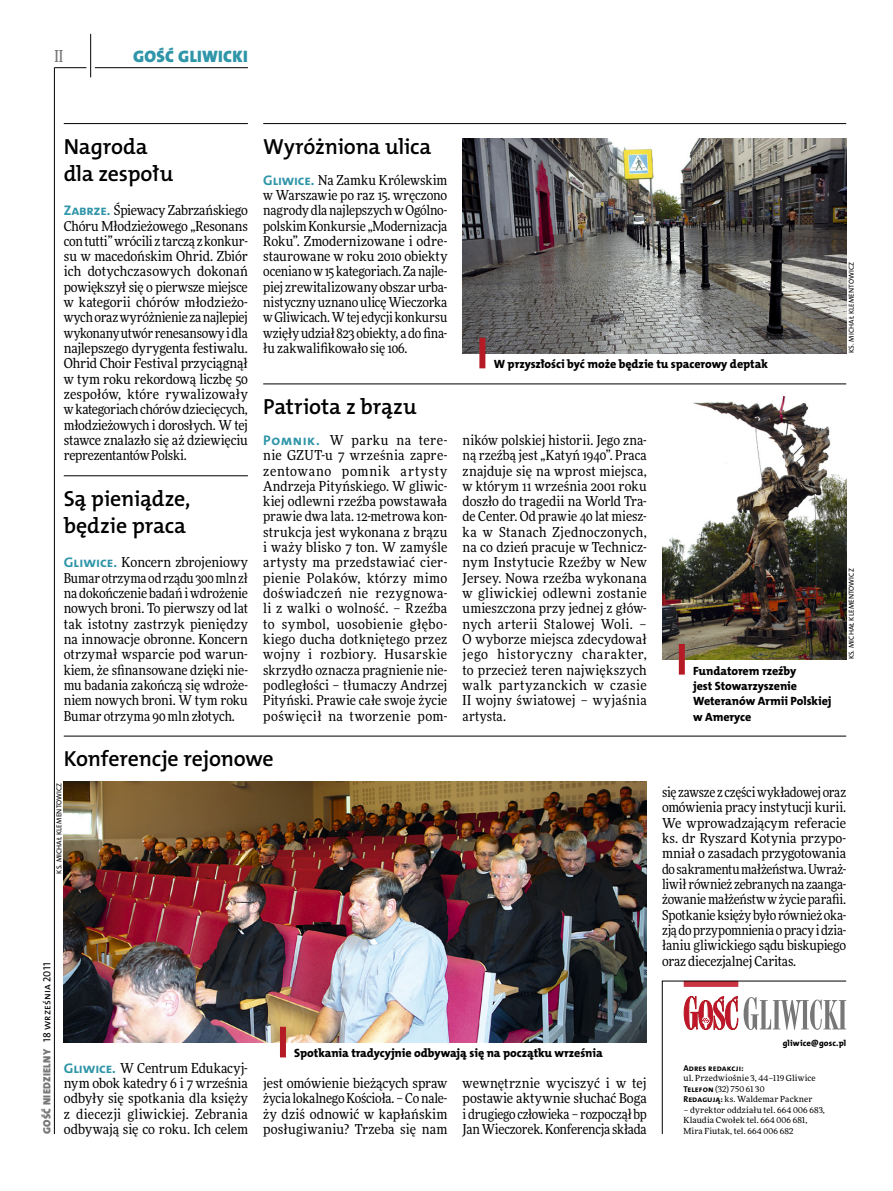
<style>
.page{position:relative;width:893px;height:1191px;background:#fff}
.page>*{position:absolute;margin:0;border:0;box-sizing:border-box;transform-origin:0 0}
.t1{font:21.9px/26.7px "The Mix HP6 Se Bld";letter-spacing:-.01em;color:#000}
.t2{font:16.65px "The Mix HP9 Blk";letter-spacing:.02em;color:#2f95a8}
.t3{font:500 16.5px "Freeday Narrow";color:#777778;scale:.9 1}
.t4{font:13.65px/15.3px "Freeday Narrow News";color:#000;text-align:justify}
.t5{font:12px/15.3px "The Mix HP8 Ex Bld";letter-spacing:-.005em;color:#000}
.t6{font:10.5px "The Mix HP9 Blk";letter-spacing:.025em;color:#777778}
.t7{font:8.55px "The Mix HP8 Ex Bld";letter-spacing:.015em;color:#000}
.t8{font:8.55px "The Mix HP7 Bld";letter-spacing:.01em;color:#000}
.t9{font:8.4px/10.5px "Freeday News";letter-spacing:.02em;color:#000}
.t10{font:7.2px "The Mix HP5 Plain";letter-spacing:.015em;color:#000}
.s1{font-family:"The Mix HP7 Bld";font-size:13.95px;color:#2f95a8}
.s2{font-family:"The Mix HP5 Plain";color:#000}
.s3{font-family:"The Mix HP7 Bld";font-size:8.55px}
</style>
<div class="page">
<hr style="left:54px;top:67px;width:1px;height:1067px;background:#000">
<hr style="left:90px;top:34px;width:1px;height:43px;background:#000">
<hr style="left:54px;top:67px;width:32px;height:1px;background:#000">
<hr style="left:95px;top:67px;width:153px;height:1px;background:#000">
<hr style="left:263px;top:123px;width:583px;height:1px;background:#000">
<hr style="left:263px;top:384px;width:583px;height:1px;background:#000">
<hr style="left:64px;top:736px;width:782px;height:1px;background:#000">
<img style="left:463px;top:139px;width:383px;height:214px">
<img style="left:662px;top:397px;width:184px;height:262px">
<img style="left:64px;top:782px;width:583px;height:260px">
<div style="left:479px;top:338px;width:6px;height:30px;background:#b51b24"></div>
<div style="left:280px;top:1026px;width:6px;height:31px;background:#b51b24"></div>
<div style="left:679px;top:644px;width:6px;height:30px;background:#b51b24"></div>
<svg style="left:662px;top:980px;width:185px;height:154px"></svg>
<hr style="left:64px;top:123px;width:184px;height:1px;background:#000">
<hr style="left:64px;top:475px;width:184px;height:1px;background:#000">
<p class="t3" style="left:54px;top:46px;width:11px">II</p>
<p class="t2" style="left:133px;top:46px;width:116px">GOŚĆ GLIWICKI</p>
<h1 class="t1" style="left:64px;top:133px;width:111px">Nagroda dla zespołu</h1>
<p class="t4" style="left:64px;top:202px;width:186px"><span class="s1">Zabrze.</span> Śpiewacy Zabrzańskiego Chóru Młodzieżowego „Resonans con tutti” wrócili z tarczą z konkur&shy;su w macedońskim Ohrid. Zbiór ich dotychczasowych dokonań powiększył się o pierwsze miejsce w kategorii chórów młodzieżo&shy;wych oraz wyróżnienie za najlepiej wykonany utwór renesansowy i dla najlepszego dyrygenta festiwalu.<br>Ohrid Choir Festival przyciągnął w tym roku rekordową liczbę 50 zespołów, które rywalizowały w kategoriach chórów dziecięcych, młodzieżowych i dorosłych. W tej stawce znalazło się aż dziewięciu reprezentantów Polski.</p>
<h1 class="t1" style="left:64px;top:485px;width:128px">Są pieniądze, będzie praca</h1>
<p class="t4" style="left:64px;top:555px;width:186px"><span class="s1">Gliwice.</span> Koncern zbrojeniowy Bumar otrzyma od rządu 300 mln zł na dokończenie badań i wdrożenie nowych broni. To pierwszy od lat tak istotny zastrzyk pieniędzy na innowacje obronne. Koncern otrzymał wsparcie pod warun&shy;kiem, że sfinansowane dzięki nie&shy;mu badania zakończą się wdroże&shy;niem nowych broni. W tym roku Bumar otrzyma 90 mln złotych.</p>
<h1 class="t1" style="left:263px;top:133px;width:170px">Wyróżniona ulica</h1>
<p class="t4" style="left:263px;top:172px;width:186px"><span class="s1">Gliwice.</span> Na Zamku Królewskim w Warszawie po raz 15. wręczono nagrody dla najlepszych w Ogólno&shy;polskim Konkursie „Modernizacja Roku”. Zmodernizowane i odre&shy;staurowane w roku 2010 obiekty oceniano w 15 kategoriach. Za najle&shy;piej zrewitalizowany obszar urba&shy;nistyczny uznano ulicę Wieczorka w Gliwicach. W tej edycji konkursu wzięły udział 823 obiekty, a do fina&shy;łu zakwalifikowało się 106.</p>
<h1 class="t1" style="left:263px;top:394px;width:155px">Patriota z brązu</h1>
<p class="t5" style="left:494px;top:357px;width:276px">W przyszłości być może będzie tu spacerowy deptak</p>
<p class="t4" style="left:263px;top:432px;width:186px"><span class="s1">Pomnik.</span> W parku na tere&shy;nie GZUT-u 7 września zapre&shy;zentowano pomnik artysty Andrzeja Pityńskiego. W gliwic&shy;kiej odlewni rzeźba powstawała prawie dwa lata. 12-metrowa kon&shy;strukcja jest wykonana z brązu i waży blisko 7 ton. W zamyśle artysty ma przedstawiać cier&shy;pienie Polaków, którzy mimo doświadczeń nie rezygnowa&shy;li z walki o wolność. – Rzeźba to symbol, uosobienie głębo&shy;kiego ducha dotkniętego przez wojny i rozbiory. Husarskie skrzydło oznacza pragnienie nie&shy;podległości – tłumaczy Andrzej Pityński. Prawie całe swoje życie poświęcił na tworzenie pom-</p>
<p class="t4" style="left:463px;top:432px;width:186px">ników polskiej historii. Jego zna&shy;ną rzeźbą jest „Katyń 1940”. Praca znajduje się na wprost miejsca, w którym 11 września 2001 roku doszło do tragedii na World Tra&shy;de Center. Od prawie 40 lat miesz&shy;ka w Stanach Zjednoczonych, na co dzień pracuje w Technicz&shy;nym Instytucie Rzeźby w New Jersey. Nowa rzeźba wykonana w gliwickiej odlewni zostanie umieszczona przy jednej z głów&shy;nych arterii Stalowej Woli. – O wyborze miejsca zdecydował jego historyczny charakter, to przecież teren największych walk partyzanckich w czasie II wojny światowej – wyjaśnia artysta.</p>
<p class="t5" style="left:693px;top:663px;width:140px">Fundatorem rzeźby<br>jest Stowarzyszenie<br>Weteranów Armii Polskiej w Ameryce</p>
<h1 class="t1" style="left:64px;top:746px;width:211px">Konferencje rejonowe</h1>
<p class="t10" style="left:847px;top:353px;width:91px;rotate:-90deg">Ks. Michał Klementowicz</p>
<p class="t10" style="left:847px;top:659px;width:91px;rotate:-90deg">Ks. Michał Klementowicz</p>
<p class="t10" style="left:55px;top:873px;width:91px;rotate:-90deg">Ks. Michał Klementowicz</p>
<p class="t6" style="left:40px;top:1134px;width:173px;rotate:-90deg">GOŚĆ NIEDZIELNY <span class="s2">18 września 2011</span></p>
<p class="t4" style="left:64px;top:1060px;width:186px"><span class="s1">Gliwice.</span> W Centrum Edukacyj&shy;nym obok katedry 6 i 7 września odbyły się spotkania dla księży z diecezji gliwickiej. Zebrania odbywają się co roku. Ich celem</p>
<p class="t5" style="left:294px;top:1045px;width:310px">Spotkania tradycyjnie odbywają się na początku września</p>
<p class="t4" style="left:263px;top:1075px;width:186px">jest omówienie bieżących spraw życia lokalnego Kościoła. – Co nale&shy;ży dziś odnowić w kapłańskim posługiwaniu? Trzeba się nam</p>
<p class="t4" style="left:463px;top:1075px;width:186px">wewnętrznie wyciszyć i w tej postawie aktywnie słuchać Boga i drugiego człowieka – rozpoczął bp Jan Wieczorek. Konferencja składa</p>
<p class="t4" style="left:662px;top:784px;width:186px">się zawsze z części wykładowej oraz omówienia pracy instytucji kurii.<br>We wprowadzającym referacie ks. dr Ryszard Kotynia przypo&shy;mniał o zasadach przygotowania do sakramentu małżeństwa. Uwraż&shy;liwił również zebranych na zaanga&shy;żowanie małżeństw w życie parafii.<br>Spotkanie księży było również oka&shy;zją do przypomnienia o pracy i dzia&shy;łaniu gliwickiego sądu biskupiego oraz diecezjalnej Caritas.</p>
<p class="t7" style="left:783px;top:1037px;width:65px">gliwice@gosc.pl</p>
<p class="t8" style="left:683px;top:1062px;width:62px">Adres redakcji:</p>
<p class="t9" style="left:683px;top:1073px;width:134px">ul. Przedwiośnie 3, 44–119 Gliwice<br><span class="s3">Telefon</span> (32) 750 61 30<br><span class="s3">Redagują:</span> ks. Waldemar Packner</p>
<p class="t9" style="left:683px;top:1104px;width:143px">– dyrektor oddziału tel. 664 006 683,<br>Klaudia Cwołek tel. 664 006 681,<br>Mira Fiutak, tel. 664 006 682</p>
</div>
